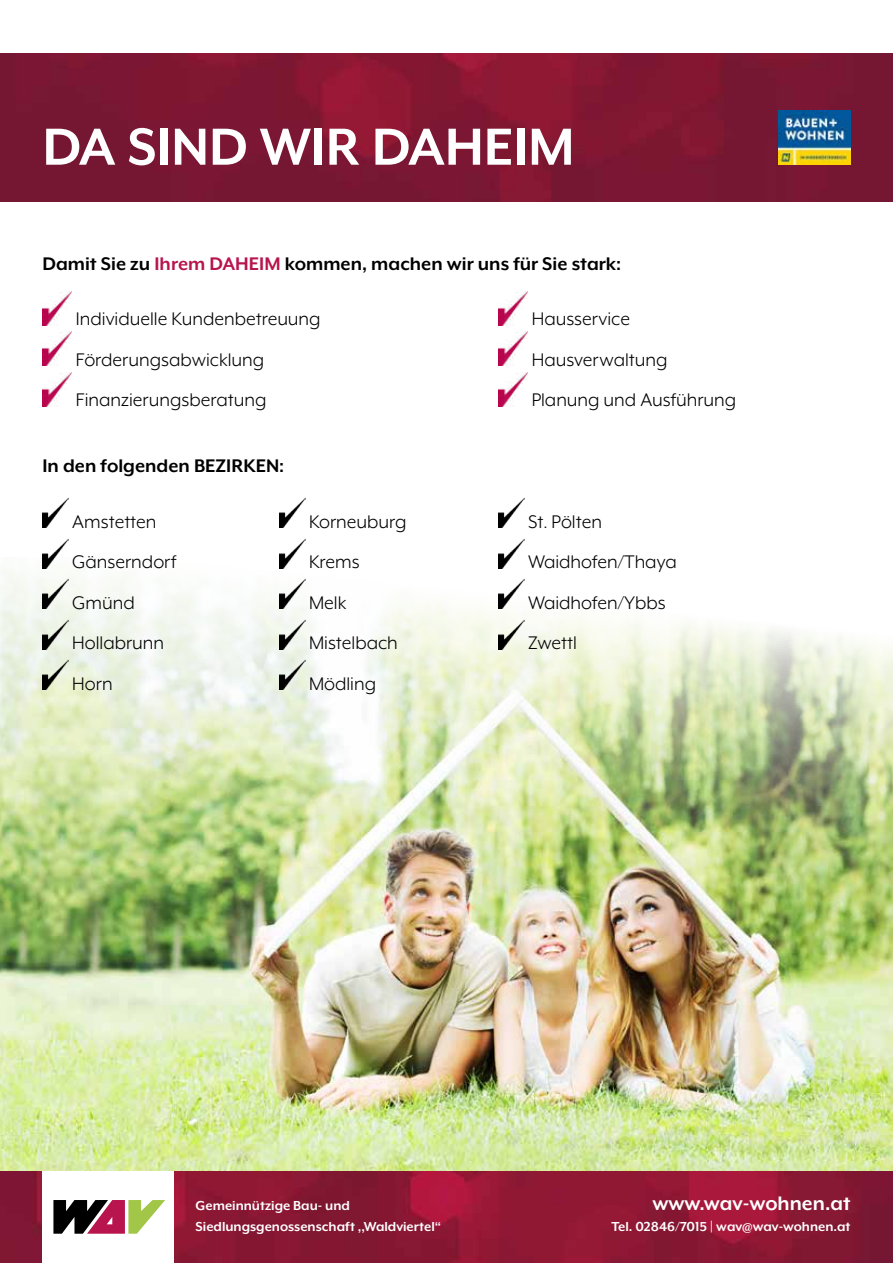
<style>
.page{position:relative;width:893px;height:1263px;background:#fff}
.page>*{position:absolute;margin:0;border:0;box-sizing:border-box;transform-origin:0 0}
.t1{font:700 60px "Mr Eaves XL Mod OT";color:#fff}
.t2{font:700 22.5px "Mr Eaves XL Mod OT";color:#fff}
.t3{font:21px "Mr Eaves XL Mod OT";color:#000}
.t4{font:700 21px "Mr Eaves XL Mod OT";color:#000}
.t5{font:700 15px "Mr Eaves XL Mod OT";color:#fff}
.s1{color:#b8144d}
</style>
<div class="page">
<img style="left:0;top:557px;width:893px;height:706px">
<img style="left:0;top:53px;width:893px;height:149px">
<div style="left:43px;top:1171px;width:131px;height:92px;background:#fff"></div>
<svg style="left:53px;top:1200px;width:112px;height:34px"></svg>
<img style="left:779px;top:111px;width:71px;height:53px">
<img style="left:43px;top:291px;width:29px;height:34px">
<img style="left:498px;top:291px;width:30px;height:34px">
<img style="left:43px;top:332px;width:29px;height:34px">
<img style="left:498px;top:332px;width:30px;height:34px">
<img style="left:43px;top:372px;width:29px;height:34px">
<img style="left:498px;top:372px;width:30px;height:34px">
<img style="left:43px;top:498px;width:25px;height:30px">
<img style="left:279px;top:498px;width:26px;height:30px">
<img style="left:498px;top:498px;width:26px;height:30px">
<img style="left:43px;top:539px;width:25px;height:29px">
<img style="left:279px;top:539px;width:26px;height:29px">
<img style="left:498px;top:539px;width:26px;height:29px">
<img style="left:43px;top:579px;width:25px;height:30px">
<img style="left:279px;top:579px;width:26px;height:30px">
<img style="left:498px;top:579px;width:26px;height:30px">
<img style="left:43px;top:619px;width:25px;height:30px">
<img style="left:279px;top:619px;width:26px;height:30px">
<img style="left:498px;top:619px;width:26px;height:30px">
<img style="left:43px;top:660px;width:25px;height:30px">
<img style="left:279px;top:660px;width:26px;height:30px">
<h1 class="t1" style="left:43px;top:113px;width:534px">DA SIND WIR DAHEIM</h1>
<p class="t4" style="left:43px;top:252px;width:580px">Damit Sie zu <span class="s1">Ihrem DAHEIM</span> kommen, machen wir uns für Sie stark:</p>
<p class="t3" style="left:76px;top:307px;width:246px">Individuelle Kundenbetreuung</p>
<p class="t3" style="left:532px;top:307px;width:100px">Hausservice</p>
<p class="t3" style="left:76px;top:348px;width:190px">Förderungsabwicklung</p>
<p class="t3" style="left:532px;top:348px;width:137px">Hausverwaltung</p>
<p class="t3" style="left:76px;top:388px;width:192px">Finanzierungsberatung</p>
<p class="t3" style="left:532px;top:388px;width:206px">Planung und Ausführung</p>
<p class="t4" style="left:43px;top:454px;width:243px">In den folgenden BEZIRKEN:</p>
<p class="t3" style="left:72px;top:510px;width:86px">Amstetten</p>
<p class="t3" style="left:309px;top:510px;width:99px">Korneuburg</p>
<p class="t3" style="left:528px;top:510px;width:75px">St. Pölten</p>
<p class="t3" style="left:72px;top:550px;width:106px">Gänserndorf</p>
<p class="t3" style="left:309px;top:550px;width:52px">Krems</p>
<p class="t3" style="left:528px;top:550px;width:150px">Waidhofen/Thaya</p>
<p class="t3" style="left:72px;top:591px;width:64px">Gmünd</p>
<p class="t3" style="left:309px;top:591px;width:39px">Melk</p>
<p class="t3" style="left:528px;top:591px;width:139px">Waidhofen/Ybbs</p>
<p class="t3" style="left:72px;top:631px;width:93px">Hollabrunn</p>
<p class="t3" style="left:309px;top:631px;width:90px">Mistelbach</p>
<p class="t3" style="left:528px;top:631px;width:50px">Zwettl</p>
<p class="t3" style="left:72px;top:672px;width:42px">Horn</p>
<p class="t3" style="left:309px;top:672px;width:69px">Mödling</p>
<p class="t5" style="left:196px;top:1197px;width:156px">Gemeinnützige Bau- und</p>
<p class="t2" style="left:652px;top:1191px;width:199px">www.wav-wohnen.at</p>
<p class="t5" style="left:196px;top:1218px;width:247px">Siedlungsgenossenschaft ,,Waldviertel“</p>
<p class="t5" style="left:611px;top:1218px;width:241px">Tel. 02846/7015 | wav@wav-wohnen.at</p>
</div>
